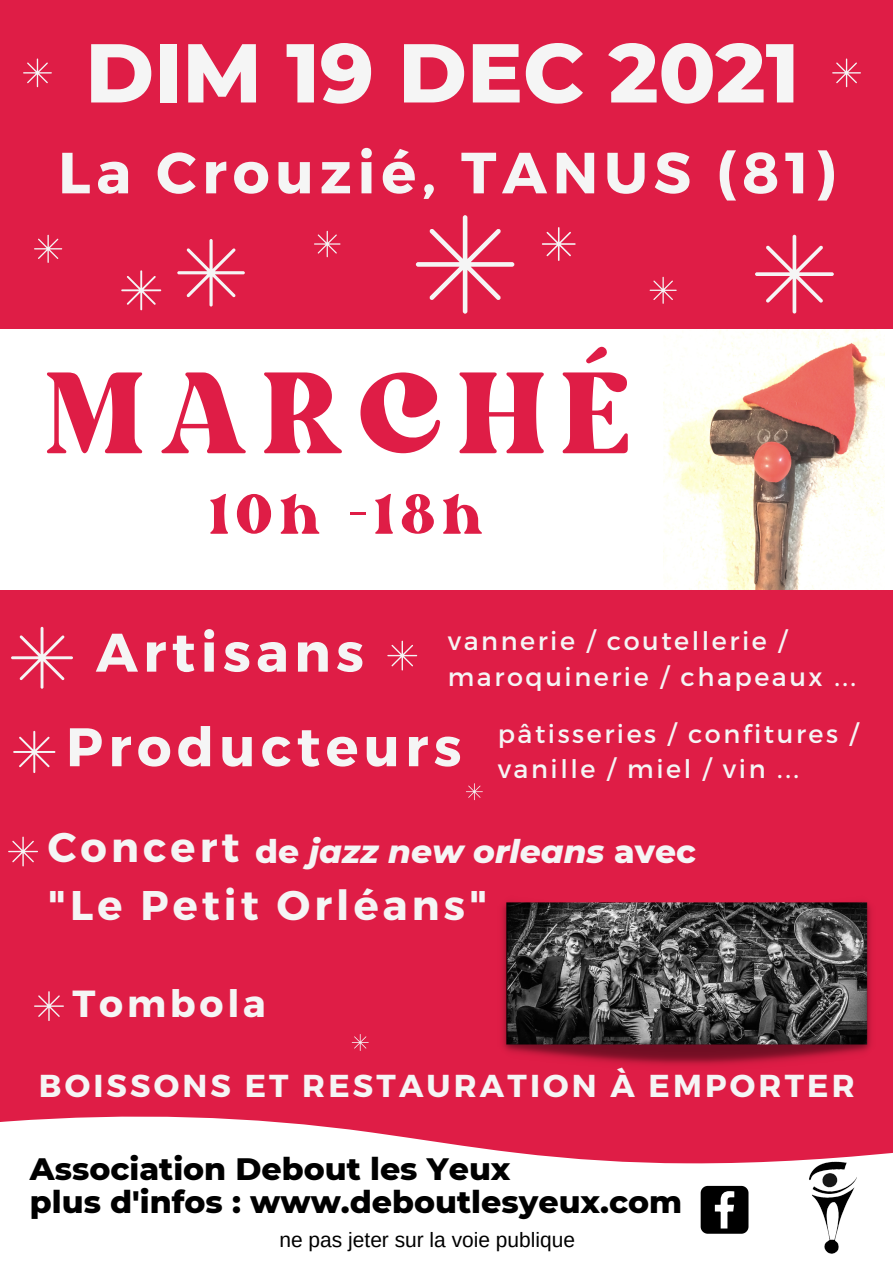
<style>
.page{position:relative;width:893px;height:1263px;background:#df1d46}
.page>*{position:absolute;margin:0;border:0;box-sizing:border-box;transform-origin:0 0}
.t1{font:158.7px "Bright";letter-spacing:.1em;color:#df1d46}
.t2{font:800 83.25px "Montserrat";color:#f5f5f5}
.t3{font:78.22px "Bright";letter-spacing:.1em;color:#df1d46}
.t4{font:700 57.97px "Montserrat";letter-spacing:.1em;color:#f5f5f5}
.t5{font:700 54.22px "Montserrat";letter-spacing:.1em;color:#f5f5f5}
.t6{font:700 41.47px "Montserrat";letter-spacing:.1em;color:#f5f5f5}
.t7{font:700 37.72px "Montserrat";letter-spacing:.1em;color:#f5f5f5}
.t8{font:italic 800 32.85px "Montserrat";color:#f5f5f5}
.t9{font:700 31.72px "Montserrat";letter-spacing:.1em;color:#f5f5f5}
.t10{font:800 31.58px "Montserrat";color:#000}
.t11{font:25.5px/35.5px "Montserrat";letter-spacing:.1em;color:#f5f5f5}
.t12{font:20.92px "Arimo";color:#000}
.s1{font-style:normal}
</style>
<div class="page">
<svg style="left:0;top:1042px;width:893px;height:221px;fill:#fff"></svg>
<svg style="left:832px;top:59px;width:29px;height:28px"></svg>
<svg style="left:23px;top:59px;width:29px;height:28px"></svg>
<svg style="left:121px;top:270px;width:40px;height:40px"></svg>
<svg style="left:34px;top:235px;width:28px;height:28px"></svg>
<svg style="left:177px;top:239px;width:68px;height:68px"></svg>
<svg style="left:542px;top:227px;width:33px;height:34px"></svg>
<svg style="left:314px;top:231px;width:26px;height:26px"></svg>
<svg style="left:700px;top:1186px;width:48px;height:48px;background:#313131"></svg>
<div style="left:0;top:329px;width:893px;height:260px;background:#fff"></div>
<img style="left:663px;top:329px;width:221px;height:260px">
<svg style="left:755px;top:235px;width:79px;height:79px"></svg>
<svg style="left:649px;top:277px;width:27px;height:27px"></svg>
<svg style="left:416px;top:215px;width:98px;height:99px"></svg>
<svg style="left:11px;top:627px;width:62px;height:62px"></svg>
<svg style="left:387px;top:641px;width:30px;height:29px"></svg>
<svg style="left:352px;top:1034px;width:17px;height:17px"></svg>
<svg style="left:13px;top:731px;width:42px;height:42px"></svg>
<img style="left:807px;top:1157px;width:49px;height:97px">
<svg style="left:8px;top:836px;width:30px;height:30px"></svg>
<svg style="left:34px;top:991px;width:30px;height:30px"></svg>
<img style="left:498px;top:901px;width:377px;height:169px">
<svg style="left:466px;top:783px;width:17px;height:17px"></svg>
<p class="t2" style="left:85px;top:22px;width:715px">DIM 19 DEC 2021</p>
<p class="t4" style="left:58px;top:135px;width:778px">La Crouzié, TANUS (81)</p>
<p class="t1" style="left:47px;top:347px;width:586px">MARCHÉ</p>
<p class="t3" style="left:210px;top:481px;width:275px">10h -18h</p>
<p class="t5" style="left:96px;top:617px;width:269px">Artisans</p>
<p class="t11" style="left:448px;top:622px;width:410px">vannerie / coutellerie / maroquinerie / chapeaux ...</p>
<p class="t5" style="left:66px;top:712px;width:397px">Producteurs</p>
<p class="t11" style="left:498px;top:715px;width:362px">pâtisseries / confitures / vanille / miel / vin ...</p>
<p class="t6" style="left:48px;top:820px;width:193px">Concert</p>
<p class="t6" style="left:48px;top:878px;width:441px">"Le Petit Orléans"</p>
<p class="t8" style="left:255px;top:831px;width:442px"><span class="s1">de</span> jazz new orleans <span class="s1">avec</span></p>
<p class="t7" style="left:72px;top:979px;width:195px">Tombola</p>
<p class="t9" style="left:39px;top:1065px;width:817px">BOISSONS ET RESTAURATION À EMPORTER</p>
<p class="t10" style="left:30px;top:1150px;width:482px">Association Debout les Yeux</p>
<p class="t10" style="left:30px;top:1182px;width:654px">plus d'infos : www.deboutlesyeux.com</p>
<p class="t12" style="left:279px;top:1228px;width:297px">ne pas jeter sur la voie publique</p>
</div>
